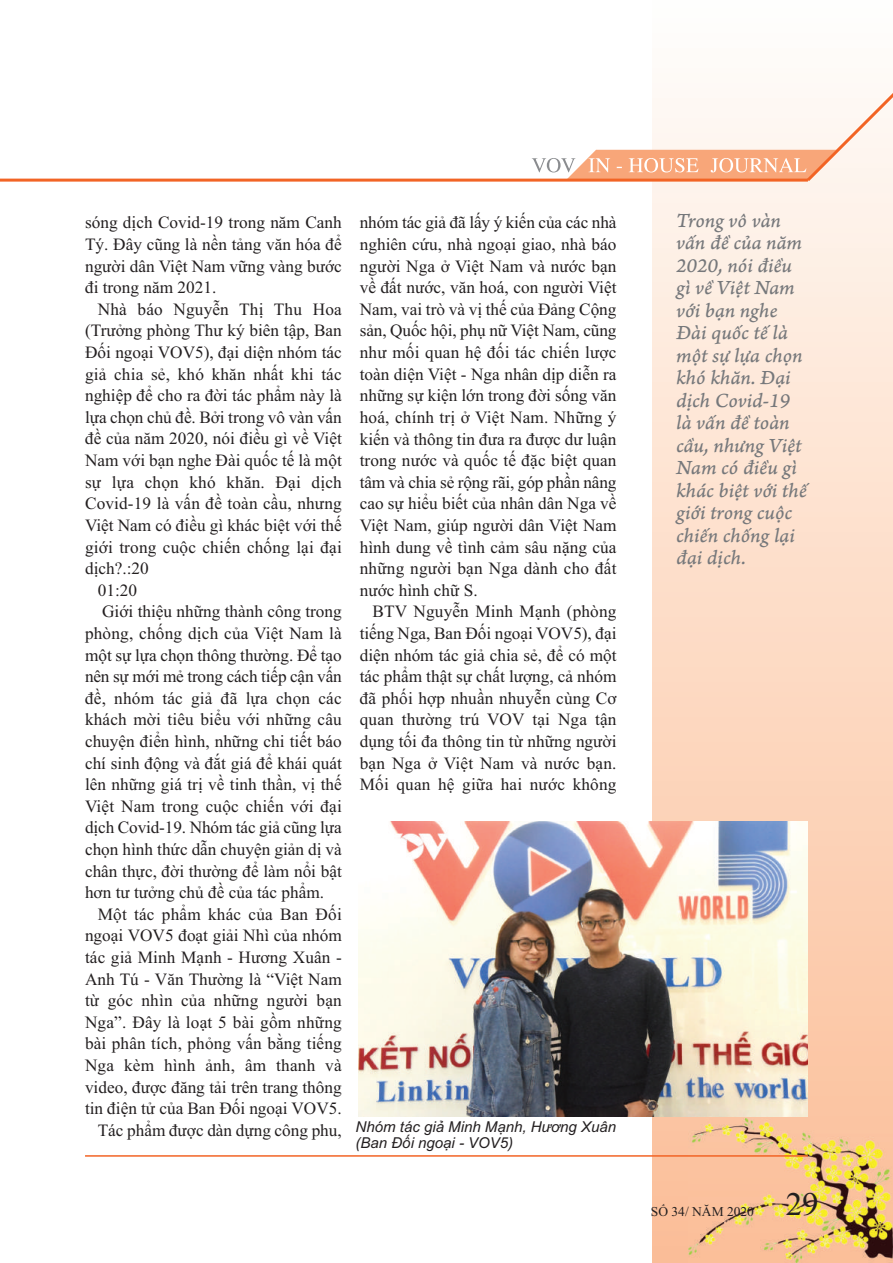
<style>
.page{position:relative;width:893px;height:1263px;background:#fff}
.page>*{position:absolute;margin:0;border:0;box-sizing:border-box;transform-origin:0 0}
.t1{font:33px "Times New Roman";color:#231f20}
.t2{font:21px/22.5px "Arno Pro Italic Caption";letter-spacing:-.005em;color:#76787b}
.t3{font:17.25px/21.6px "Times New Roman";color:#231f20;text-align:justify}
.t4{font:italic 15px/16.5px "Arial";color:#231f20}
.t5{font:13.5px "Times New Roman";color:#231f20}
</style>
<div class="page">
<div style="left:652px;top:0;width:241px;height:1263px;background:linear-gradient(to bottom,#fffdf9,#fbbd96)"></div>
<img style="left:688px;top:1119px;width:205px;height:143px">
<hr style="left:0;top:179px;width:808px;height:3px;background:#f26425">
<hr style="left:85px;top:1155px;width:723px;height:2px;background:#f26425">
<svg style="left:532px;top:81px;width:361px;height:103px"></svg>
<img style="left:358px;top:821px;width:450px;height:295px">
<p class="t3" style="left:85px;top:212px;width:258px">sóng dịch Covid-19 trong năm Canh Tý. Đây cũng là nền tảng văn hóa để người dân Việt nam vững vàng bước đi trong năm 2021.</p>
<p class="t3" style="left:98px;top:298px;width:245px">nhà báo nguyễn Thị Thu Hoa</p>
<p class="t3" style="left:85px;top:320px;width:258px">(Trưởng phòng Thư ký biên tập, Ban</p>
<p class="t3" style="left:85px;top:341px;width:258px">Đối ngoại VOV5), đại diện nhóm tác</p>
<p class="t3" style="left:85px;top:363px;width:258px">giả chia sẻ, khó khăn nhất khi tác</p>
<p class="t3" style="left:85px;top:384px;width:258px">nghiệp để cho ra đời tác phẩm này là</p>
<p class="t3" style="left:85px;top:406px;width:258px">lựa chọn chủ đề. Bởi trong vô vàn vấn</p>
<p class="t3" style="left:85px;top:428px;width:258px">đề của năm 2020, nói điều gì về Việt</p>
<p class="t3" style="left:85px;top:449px;width:258px">nam với bạn nghe Đài quốc tế là một</p>
<p class="t3" style="left:85px;top:471px;width:258px">sự lựa chọn khó khăn. Đại dịch</p>
<p class="t3" style="left:85px;top:492px;width:258px">Covid-19 là vấn đề toàn cầu, nhưng</p>
<p class="t3" style="left:85px;top:514px;width:258px">Việt nam có điều gì khác biệt với thế</p>
<p class="t3" style="left:85px;top:536px;width:258px">giới trong cuộc chiến chống lại đại</p>
<p class="t3" style="left:85px;top:557px;width:65px">dịch?.:20</p>
<p class="t3" style="left:98px;top:579px;width:41px">01:20</p>
<p class="t3" style="left:102px;top:600px;width:241px">Giới thiệu những thành công trong</p>
<p class="t3" style="left:85px;top:622px;width:258px">phòng, chống dịch của Việt nam là</p>
<p class="t3" style="left:85px;top:644px;width:258px">một sự lựa chọn thông thường. Để tạo</p>
<p class="t3" style="left:85px;top:665px;width:258px">nên sự mới mẻ trong cách tiếp cận vấn</p>
<p class="t3" style="left:85px;top:687px;width:258px">đề, nhóm tác giả đã lựa chọn các</p>
<p class="t3" style="left:85px;top:708px;width:258px">khách mời tiêu biểu với những câu</p>
<p class="t3" style="left:85px;top:730px;width:258px">chuyện điển hình, những chi tiết báo</p>
<p class="t3" style="left:85px;top:752px;width:258px">chí sinh động và đắt giá để khái quát</p>
<p class="t3" style="left:85px;top:773px;width:258px">lên những giá trị về tinh thần, vị thế</p>
<p class="t3" style="left:85px;top:795px;width:258px">Việt nam trong cuộc chiến với đại</p>
<p class="t3" style="left:85px;top:816px;width:258px">dịch Covid-19. nhóm tác giả cũng lựa</p>
<p class="t3" style="left:85px;top:838px;width:258px">chọn hình thức dẫn chuyện giản dị và</p>
<p class="t3" style="left:85px;top:860px;width:258px">chân thực, đời thường để làm nổi bật</p>
<p class="t3" style="left:85px;top:881px;width:241px">hơn tư tưởng chủ đề của tác phẩm.</p>
<p class="t3" style="left:98px;top:903px;width:246px">một tác phẩm khác của Ban Đối</p>
<p class="t3" style="left:85px;top:924px;width:258px">ngoại VOV5 đoạt giải nhì của nhóm</p>
<p class="t3" style="left:85px;top:946px;width:258px">tác giả minh mạnh - Hương Xuân -</p>
<p class="t3" style="left:85px;top:968px;width:258px">anh Tú - Văn Thường là “Việt nam</p>
<p class="t3" style="left:85px;top:989px;width:258px">từ góc nhìn của những người bạn</p>
<p class="t3" style="left:85px;top:1011px;width:258px">nga”. Đây là loạt 5 bài gồm những</p>
<p class="t3" style="left:85px;top:1032px;width:258px">bài phân tích, phỏng vấn bằng tiếng</p>
<p class="t3" style="left:85px;top:1054px;width:258px">nga kèm hình ảnh, âm thanh và</p>
<p class="t3" style="left:85px;top:1076px;width:258px">video, được đăng tải trên trang thông</p>
<p class="t3" style="left:85px;top:1097px;width:258px">tin điện tử của Ban Đối ngoại VOV5.</p>
<p class="t3" style="left:98px;top:1119px;width:245px">Tác phẩm được dàn dựng công phu,</p>
<p class="t3" style="left:360px;top:212px;width:258px">nhóm tác giả đã lấy ý kiến của các nhà nghiên cứu, nhà ngoại giao, nhà báo người nga ở Việt nam và nước bạn về đất nước, văn hoá, con người Việt nam, vai trò và vị thế của Đảng Cộng sản, Quốc hội, phụ nữ Việt nam, cũng như mối quan hệ đối tác chiến lược toàn diện Việt - nga nhân dịp diễn ra những sự kiện lớn trong đời sống văn hoá, chính trị ở Việt nam. những ý kiến và thông tin đưa ra được dư luận trong nước và quốc tế đặc biệt quan tâm và chia sẻ rộng rãi, góp phần nâng cao sự hiểu biết của nhân dân nga về Việt nam, giúp người dân Việt nam hình dung về tình cảm sâu nặng của những người bạn nga dành cho đất nước hình chữ s.</p>
<p class="t3" style="left:360px;top:600px;width:258px;text-indent:13px">BTV nguyễn minh mạnh (phòng tiếng nga, Ban Đối ngoại VOV5), đại diện nhóm tác giả chia sẻ, để có một tác phẩm thật sự chất lượng, cả nhóm đã phối hợp nhuần nhuyễn cùng Cơ quan thường trú VOV tại nga tận dụng tối đa thông tin từ những người bạn nga ở Việt nam và nước bạn. mối quan hệ giữa hai nước không</p>
<p class="t4" style="left:356px;top:1118px;width:262px">Nhóm tác giả Minh Mạnh, Hương Xuân (Ban Đối ngoại - VOV5)</p>
<p class="t2" style="left:676px;top:211px;width:132px">Trong vô vàn vấn đề của năm<br>2020, nói điều gì về Việt Nam với bạn nghe<br>Đài quốc tế là một sự lựa chọn khó khăn. Đại dịch Covid-19 là vấn đề toàn cầu, nhưng Việt<br>Nam có điều gì khác biệt với thế giới trong cuộc chiến chống lại đại dịch.</p>
<p class="t5" style="left:651px;top:1203px;width:105px">số 34/ năm 2020</p>
<h1 class="t1" style="left:786px;top:1184px;width:34px">29</h1>
</div>
